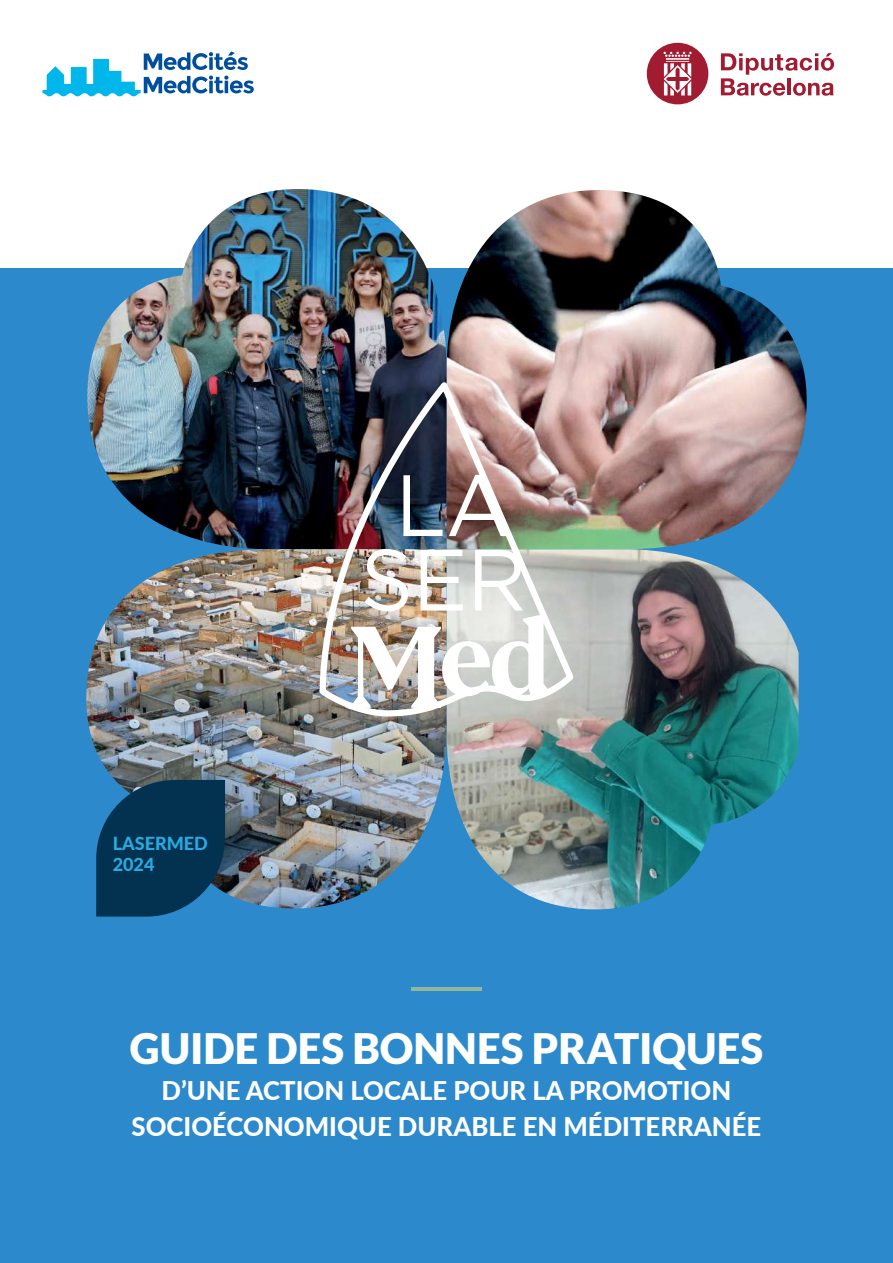
<style>
.page{position:relative;width:893px;height:1263px;background:#fff}
.page>*{position:absolute;margin:0;border:0;box-sizing:border-box;transform-origin:0 0}
.t1{font:900 42px "Lato";color:#fff}
.t2{font:800 25.65px/36px "Lato";color:#fff;text-align:center}
.t3{font:800 18px/21px "Lato";color:#29abe2}
</style>
<div class="page">
<div style="left:0;top:268px;width:893px;height:995px;background:#2c89cc"></div>
<hr style="left:411px;top:988px;width:71px;height:3px;background:#91b797">
<img style="left:86px;top:549px;width:713px;height:360px">
<img style="left:87px;top:189px;width:720px;height:360px">
<img style="left:320px;top:382px;width:254px;height:334px">
<img style="left:351px;top:549px;width:198px;height:159px">
<img style="left:403px;top:475px;width:105px;height:61px">
<svg style="left:96px;top:780px;width:129px;height:137px;background:#093d5f"></svg>
<svg style="left:42px;top:51px;width:212px;height:45px"></svg>
<svg style="left:721px;top:53px;width:113px;height:43px"></svg>
<svg style="left:647px;top:43px;width:61px;height:61px"></svg>
<p class="t3" style="left:113px;top:832px;width:97px">LASERMED<br>2024</p>
<h1 class="t1" style="left:130px;top:1024px;width:635px">GUIDE DES BONNES PRATIQUES</h1>
<p class="t2" style="left:132px;top:1072px;width:631px">D’UNE ACTION LOCALE POUR LA PROMOTION<br>SOCIOÉCONOMIQUE DURABLE EN MÉDITERRANÉE</p>
</div>
